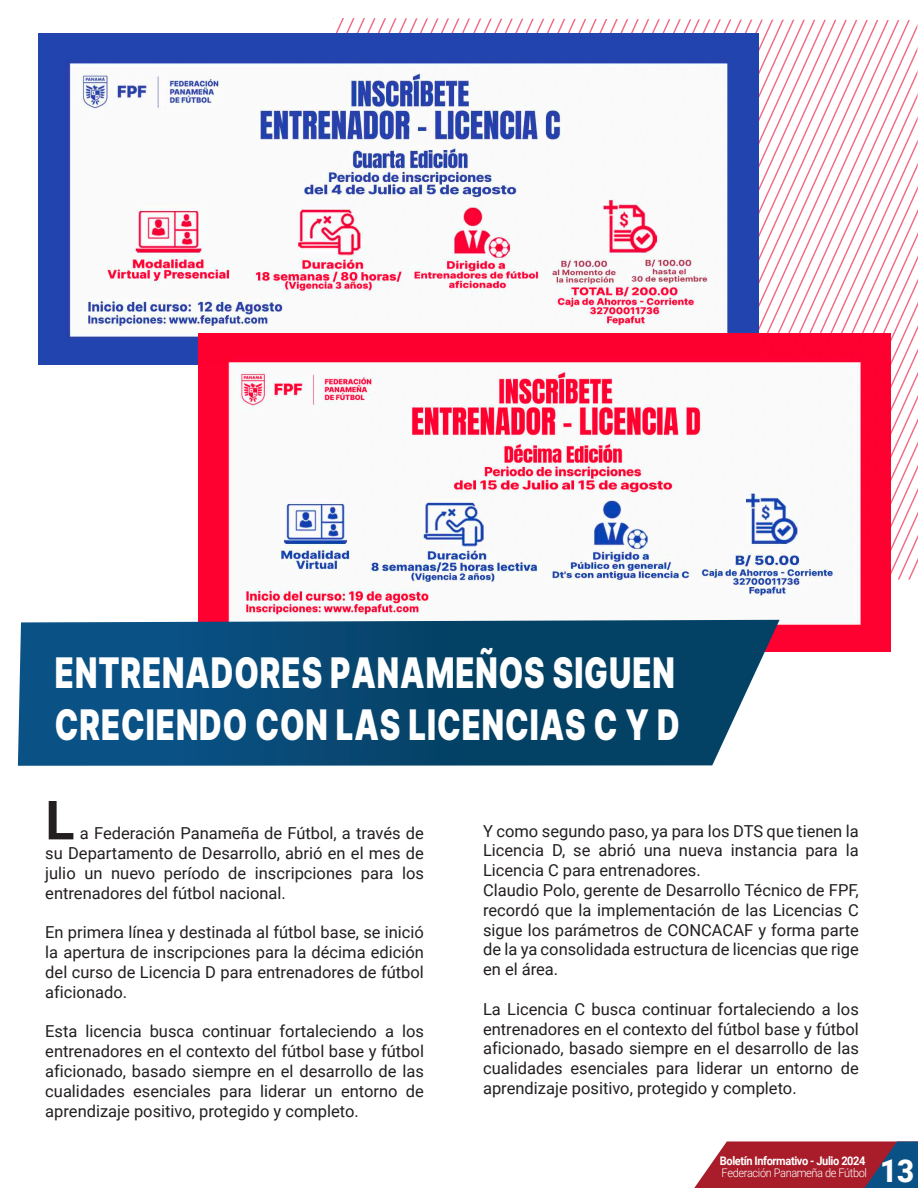
<style>
.page{position:relative;width:918px;height:1188px;background:#fff}
.page>*{position:absolute;margin:0;border:0;box-sizing:border-box;transform-origin:0 0}
.t1{font:700 54px "Roboto";color:#231f20}
.t2{font:900 42.15px/52.5px "Inter";letter-spacing:.03em;color:#fff;scale:.73 1}
.t3{font:900 31.5px "Roboto";color:#fff;scale:.93 1}
.t4{font:16.5px/19.8px "Roboto";color:#231f20;text-align:justify}
.t5{font:700 11.85px "Roboto";letter-spacing:-.035em;color:#fff;scale:.93 1}
.t6{font:300 11.85px "Roboto";letter-spacing:-.035em;color:#fff;scale:.93 1}
</style>
<div class="page">
<svg style="left:694px;top:1141px;width:224px;height:47px;background:#96384a"></svg>
<svg style="left:333px;top:18px;width:585px;height:562px"></svg>
<img style="left:39px;top:34px;width:720px;height:331px">
<img style="left:199px;top:334px;width:692px;height:318px">
<svg style="left:18px;top:620px;width:762px;height:146px;background:#145179"></svg>
<h2 class="t2" style="left:55px;top:645px;width:857px">ENTRENADORES PANAMEÑOS SIGUEN<br>CRECIENDO CON LAS LICENCIAS C Y D</h2>
<h1 class="t1" style="left:45px;top:782px;width:31px">L</h1>
<p class="t4" style="left:45px;top:823px;width:380px;text-indent:35px">a Federación Panameña de Fútbol, a través de su Departamento de Desarrollo, abrió en el mes de julio un nuevo período de inscripciones para los entrenadores del fútbol nacional.</p>
<p class="t4" style="left:45px;top:922px;width:380px">En primera línea y destinada al fútbol base, se inició la apertura de inscripciones para la décima edición del curso de Licencia D para entrenadores de fútbol aficionado.</p>
<p class="t4" style="left:45px;top:1021px;width:380px">Esta licencia busca continuar fortaleciendo a los entrenadores en el contexto del fútbol base y fútbol aficionado, basado siempre en el desarrollo de las cualidades esenciales para liderar un entorno de aprendizaje positivo, protegido y completo.</p>
<p class="t4" style="left:483px;top:820px;width:377px;text-align:left">Y como segundo paso, ya para los DTS que tienen la Licencia D, se abrió una nueva instancia para la Licencia C para entrenadores.<br>Claudio Polo, gerente de Desarrollo Técnico de FPF, recordó que la implementación de las Licencias C sigue los parámetros de CONCACAF y forma parte de la ya consolidada estructura de licencias que rige en el área.</p>
<p class="t4" style="left:483px;top:998px;width:377px">La Licencia C busca continuar fortaleciendo a los entrenadores en el contexto del fútbol base y fútbol aficionado, basado siempre en el desarrollo de las cualidades esenciales para liderar un entorno de aprendizaje positivo, protegido y completo.</p>
<p class="t5" style="left:720px;top:1152px;width:158px">Boletín Informativo - Julio 2024</p>
<p class="t6" style="left:722px;top:1165px;width:158px">Federación Panameña de Fútbol</p>
<h3 class="t3" style="left:880px;top:1149px;width:38px">13</h3>
</div>
